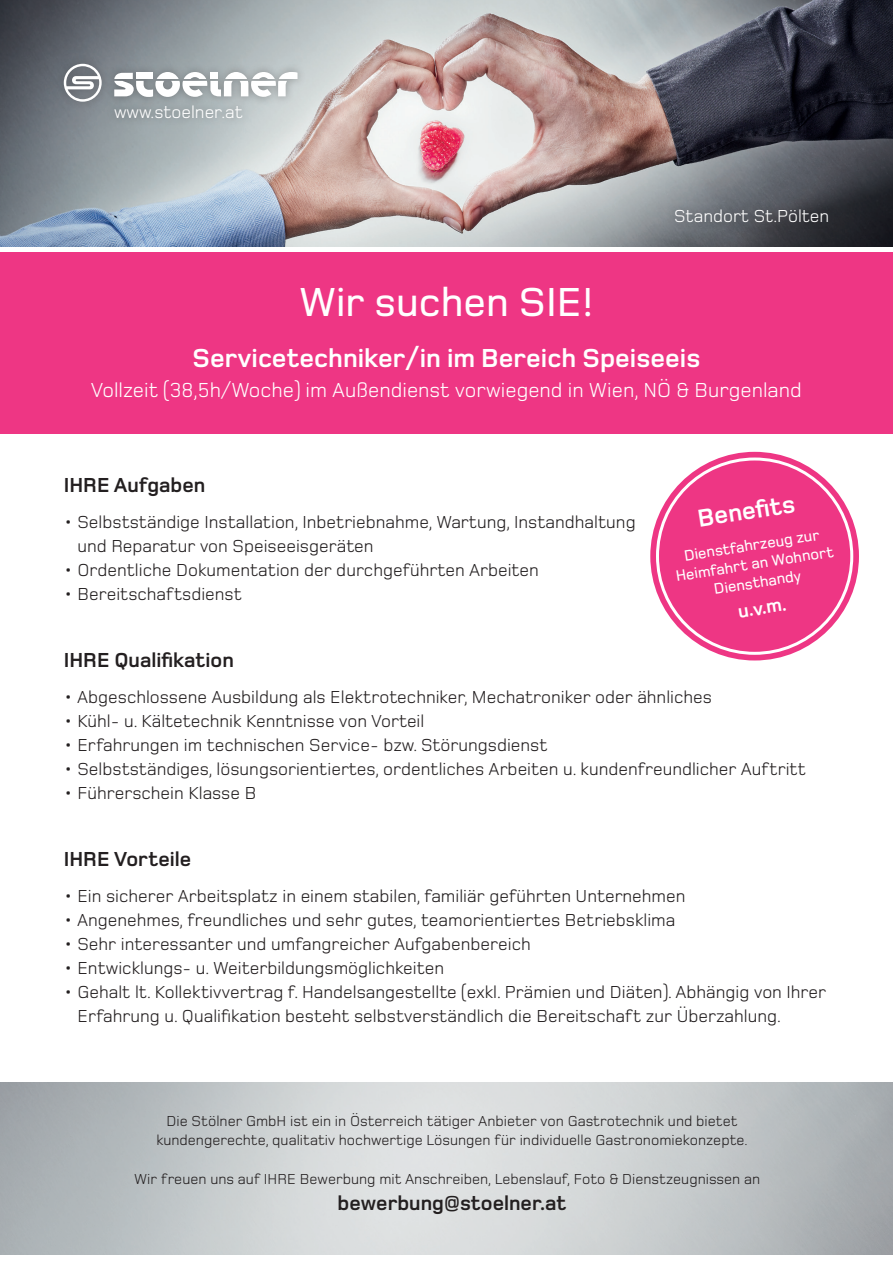
<style>
.page{position:relative;width:893px;height:1263px;background:#fff}
.page>*{position:absolute;margin:0;border:0;box-sizing:border-box;transform-origin:0 0}
.t1{font:500 42px "Foundry Monoline";color:#fff}
.t2{font:700 27px "Foundry Monoline";color:#fff}
.t3{font:700 25.5px "Foundry Monoline";color:#fff}
.t4{font:21px "Foundry Monoline";color:#fff}
.t5{font:700 21px "Foundry Monoline";color:#231f20}
.t6{font:700 19.5px "Foundry Monoline";color:#fff}
.t7{font:18px/24px "Foundry Monoline";color:#231f20}
.t8{font:18px "Foundry Monoline";color:#fff}
.t9{font:500 15.75px/18.9px "Foundry Monoline";color:#fff;text-align:center}
.t10{font:15px/19.5px "Foundry Monoline";color:#231f20;text-align:center}
</style>
<div class="page">
<div style="left:0;top:252px;width:893px;height:182px;background:#ee3684"></div>
<img style="left:0;top:0;width:893px;height:247px">
<div style="left:55px;top:55px;width:251px;height:55px;background:#231f20;opacity:.36"></div>
<svg style="left:114px;top:72px;width:184px;height:25px"></svg>
<svg style="left:64px;top:64px;width:38px;height:38px"></svg>
<div style="left:666px;top:201px;width:171px;height:30px;background:#231f20;opacity:.36"></div>
<div style="left:106px;top:97px;width:145px;height:29px;background:#231f20;opacity:.36"></div>
<svg style="left:650px;top:452px;width:209px;height:208px;fill:#ee3684"></svg>
<div style="left:657px;top:459px;width:195px;height:194px;background:#ee3684;border-radius:50%"></div>
<p class="t8" style="left:114px;top:102px;width:130px">www.stoelner.at</p>
<h1 class="t1" style="left:299px;top:279px;width:296px">Wir suchen SIE!</h1>
<p class="t8" style="left:674px;top:207px;width:157px">Standort St.Pölten</p>
<h2 class="t2" style="left:193px;top:344px;width:509px">Servicetechniker/in im Bereich Speiseeis</h2>
<p class="t4" style="left:91px;top:379px;width:712px">Vollzeit (38,5h/Woche) im Außendienst vorwiegend in Wien, NÖ &amp; Burgenland</p>
<p class="t5" style="left:64px;top:474px;width:143px">IHRE Aufgaben</p>
<p class="t7" style="left:78px;top:511px;width:560px;text-indent:-14px">• Selbstständige Installation, Inbetriebnahme, Wartung, Instandhaltung und Reparatur von Speiseeisgeräten</p>
<p class="t7" style="left:64px;top:559px;width:477px">• Ordentliche Dokumentation der durchgeführten Arbeiten</p>
<p class="t7" style="left:64px;top:583px;width:180px">• Bereitschaftsdienst</p>
<h3 class="t3" style="left:696px;top:505px;width:100px;rotate:-9deg">Benefi ts</h3>
<p class="t9" style="left:672px;top:549px;width:161px;rotate:-9deg">Dienstfahrzeug zur<br>Heimfahrt an Wohnort<br>Diensthandy</p>
<p class="t6" style="left:736px;top:601px;width:50px;rotate:-9deg">u.v.m.</p>
<p class="t5" style="left:64px;top:649px;width:172px">IHRE Qualifikation</p>
<p class="t7" style="left:64px;top:686px;width:650px">• Abgeschlossene Ausbildung als Elektrotechniker, Mechatroniker oder ähnliches</p>
<p class="t7" style="left:64px;top:710px;width:362px">• Kühl- u. Kältetechnik Kenntnisse von Vorteil</p>
<p class="t7" style="left:64px;top:734px;width:485px">• Erfahrungen im technischen Service- bzw. Störungsdienst</p>
<p class="t7" style="left:64px;top:758px;width:744px">• Selbstständiges, lösungsorientiertes, ordentliches Arbeiten u. kundenfreundlicher Auftritt</p>
<p class="t7" style="left:64px;top:782px;width:194px">• Führerschein Klasse B</p>
<p class="t5" style="left:64px;top:848px;width:129px">IHRE Vorteile</p>
<p class="t7" style="left:64px;top:885px;width:623px">• Ein sicherer Arbeitsplatz in einem stabilen, familiär geführten Unternehmen</p>
<p class="t7" style="left:64px;top:909px;width:613px">• Angenehmes, freundliches und sehr gutes, teamorientiertes Betriebsklima</p>
<p class="t7" style="left:64px;top:933px;width:468px">• Sehr interessanter und umfangreicher Aufgabenbereich</p>
<p class="t7" style="left:64px;top:957px;width:382px">• Entwicklungs- u. Weiterbildungsmöglichkeiten</p>
<p class="t7" style="left:78px;top:981px;width:750px;text-indent:-14px">• Gehalt lt. Kollektivvertrag f. Handelsangestellte (exkl. Prämien und Diäten). Abhängig von Ihrer<br>Erfahrung u. Qualifikation besteht selbstverständlich die Bereitschaft zur Überzahlung.</p>
<p class="t10" style="left:156px;top:1112px;width:593px">Die Stölner GmbH ist ein in Österreich tätiger Anbieter von Gastrotechnik und bietet kundengerechte, qualitativ hochwertige Lösungen für individuelle Gastronomiekonzepte.</p>
<p class="t10" style="left:134px;top:1170px;width:628px">Wir freuen uns auf IHRE Bewerbung mit Anschreiben, Lebenslauf, Foto &amp; Dienstzeugnissen an</p>
<p class="t5" style="left:338px;top:1192px;width:230px">bewerbung@stoelner.at</p>
</div>
